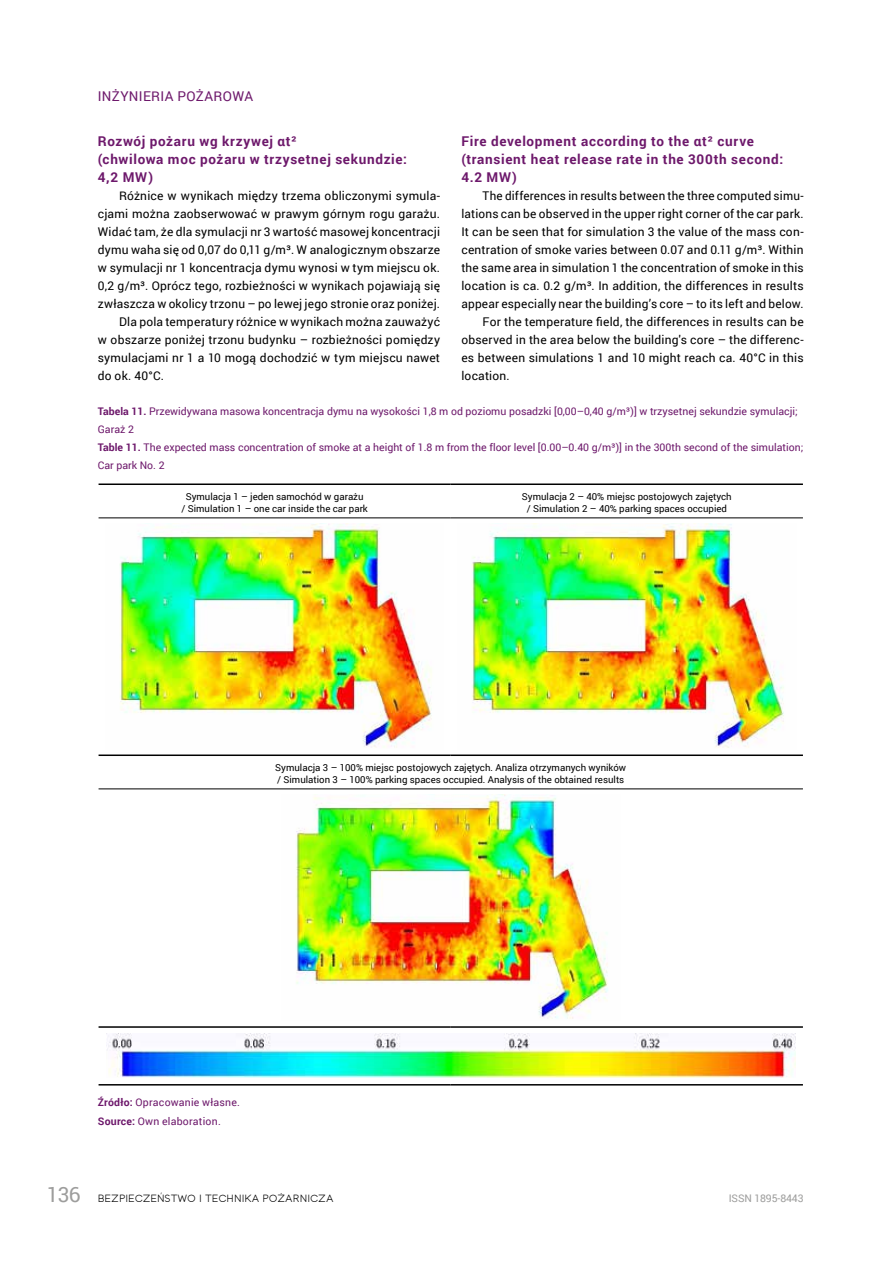
<style>
.page{position:relative;width:893px;height:1263px;background:#fff}
.page>*{position:absolute;margin:0;border:0;box-sizing:border-box;transform-origin:0 0}
.t1{font:21px "Roboto";color:#9d9d9c}
.t2{font:700 13.5px/18px "Roboto";letter-spacing:.05em;color:#6d186b}
.t3{font:13.5px "Roboto";letter-spacing:.025em;color:#6d186b}
.t4{font:12px "Roboto";letter-spacing:.015em;color:#000}
.t5{font:10.5px/18px "Roboto";color:#6d186b}
.t6{font:10.5px/18.3px "Roboto";letter-spacing:.025em;color:#6d186b}
.t7{font:10.5px "Toma Sans";color:#000}
.t8{font:10.5px "Roboto";letter-spacing:-.01em;color:#9d9d9c}
.t9{font:9.6px/11.6px "Roboto";color:#000;text-align:center}
.s1{font-weight:700}
</style>
<div class="page">
<hr style="left:99px;top:483px;width:352px;height:2px;background:#000">
<hr style="left:451px;top:483px;width:352px;height:2px;background:#000">
<hr style="left:99px;top:517px;width:352px;height:1px;background:#000">
<hr style="left:451px;top:517px;width:352px;height:1px;background:#000">
<hr style="left:99px;top:788px;width:352px;height:1px;background:#000">
<hr style="left:451px;top:788px;width:352px;height:1px;background:#000">
<hr style="left:99px;top:754px;width:352px;height:2px;background:#000">
<hr style="left:451px;top:754px;width:352px;height:2px;background:#000">
<hr style="left:99px;top:1026px;width:352px;height:2px;background:#000">
<hr style="left:451px;top:1026px;width:352px;height:2px;background:#000">
<hr style="left:99px;top:1084px;width:352px;height:1px;background:#000">
<hr style="left:451px;top:1084px;width:352px;height:1px;background:#000">
<img style="left:120px;top:524px;width:312px;height:224px">
<img style="left:471px;top:524px;width:313px;height:224px">
<img style="left:296px;top:795px;width:312px;height:224px">
<img style="left:106px;top:1033px;width:689px;height:44px">
<p class="t3" style="left:98px;top:86px;width:157px">INŻYNIERIA POŻAROWA</p>
<p class="t2" style="left:461px;top:132px;width:323px">Fire development according to the αt² curve (transient heat release rate in the 300th second:<br>4.2 MW)</p>
<p class="t4" style="left:483px;top:187px;width:323px">The differences in results between the three computed simu-</p>
<p class="t4" style="left:461px;top:205px;width:344px">lations can be observed in the upper right corner of the car park.</p>
<p class="t4" style="left:461px;top:223px;width:344px">It can be seen that for simulation 3 the value of the mass con-</p>
<p class="t4" style="left:461px;top:241px;width:344px">centration of smoke varies between 0.07 and 0.11 g/m³. Within</p>
<p class="t4" style="left:461px;top:259px;width:344px">the same area in simulation 1 the concentration of smoke in this</p>
<p class="t4" style="left:461px;top:277px;width:344px">location is ca. 0.2 g/m³. In addition, the differences in results</p>
<p class="t4" style="left:461px;top:295px;width:344px">appear especially near the building’s core – to its left and below.</p>
<p class="t4" style="left:483px;top:313px;width:323px">For the temperature field, the differences in results can be</p>
<p class="t4" style="left:461px;top:331px;width:344px">observed in the area below the building's core – the differenc-</p>
<p class="t4" style="left:461px;top:349px;width:344px">es between simulations 1 and 10 might reach ca. 40°C in this</p>
<p class="t4" style="left:461px;top:367px;width:50px">location.</p>
<p class="t5" style="left:98px;top:402px;width:707px"><span class="s1">Tabela 11.</span> Przewidywana masowa koncentracja dymu na wysokości 1,8 m od poziomu posadzki [0,00–0,40 g/m³)] w trzysetnej sekundzie symulacji; Garaż 2<br><span class="s1">Table 11.</span> The expected mass concentration of smoke at a height of 1.8 m from the floor level [0.00–0.40 g/m³)] in the 300th second of the simulation; Car park No. 2</p>
<p class="t9" style="left:181px;top:491px;width:188px">Symulacja 1 – jeden samochód w garażu<br>/ Simulation 1 – one car inside the car park</p>
<p class="t9" style="left:522px;top:491px;width:211px">Symulacja 2 – 40% miejsc postojowych zajętych / Simulation 2 – 40% parking spaces occupied</p>
<p class="t2" style="left:98px;top:132px;width:311px">Rozwój pożaru wg krzywej αt²<br>(chwilowa moc pożaru w trzysetnej sekundzie:<br>4,2 MW)</p>
<p class="t4" style="left:119px;top:187px;width:323px">Różnice w wynikach między trzema obliczonymi symula-</p>
<p class="t4" style="left:98px;top:205px;width:344px">cjami można zaobserwować w prawym górnym rogu garażu.</p>
<p class="t4" style="left:98px;top:223px;width:344px">Widać tam, że dla symulacji nr 3 wartość masowej koncentracji</p>
<p class="t4" style="left:98px;top:241px;width:344px">dymu waha się od 0,07 do 0,11 g/m³. W analogicznym obszarze</p>
<p class="t4" style="left:98px;top:259px;width:344px">w symulacji nr 1 koncentracja dymu wynosi w tym miejscu ok.</p>
<p class="t4" style="left:98px;top:277px;width:344px">0,2 g/m³. Oprócz tego, rozbieżności w wynikach pojawiają się</p>
<p class="t4" style="left:98px;top:295px;width:344px">zwłaszcza w okolicy trzonu – po lewej jego stronie oraz poniżej.</p>
<p class="t4" style="left:119px;top:313px;width:323px">Dla pola temperatury różnice w wynikach można zauważyć</p>
<p class="t4" style="left:98px;top:331px;width:344px">w obszarze poniżej trzonu budynku – rozbieżności pomiędzy</p>
<p class="t4" style="left:98px;top:349px;width:344px">symulacjami nr 1 a 10 mogą dochodzić w tym miejscu nawet</p>
<p class="t4" style="left:98px;top:367px;width:68px">do ok. 40°C.</p>
<p class="t9" style="left:275px;top:762px;width:352px;text-align:left">Symulacja 3 – 100% miejsc postojowych zajętych. Analiza otrzymanych wyników / Simulation 3 – 100% parking spaces occupied. Analysis of the obtained results</p>
<p class="t6" style="left:98px;top:1093px;width:144px"><span class="s1">Źródło:</span> Opracowanie własne.<br><span class="s1">Source:</span> Own elaboration.</p>
<h1 class="t1" style="left:47px;top:1179px;width:35px">136</h1>
<p class="t7" style="left:98px;top:1190px;width:237px">BEZPIECZEŃSTWO I TECHNIKA POŻARNICZA</p>
<p class="t8" style="left:729px;top:1190px;width:76px">ISSN 1895-8443</p>
</div>
